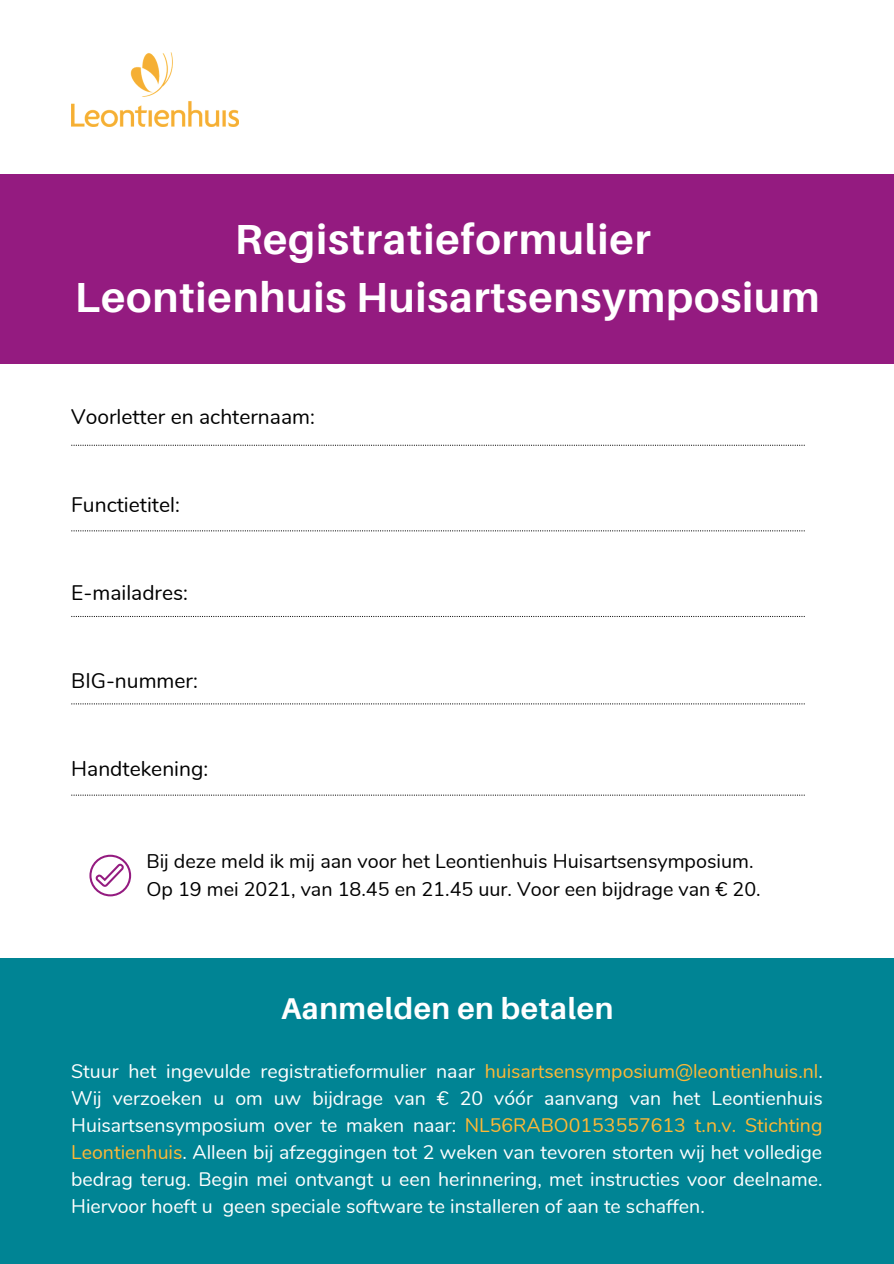
<style>
.page{position:relative;width:894px;height:1264px;background:#fff}
.page>*{position:absolute;margin:0;border:0;box-sizing:border-box;transform-origin:0 0}
.t1{font:700 42px "Aileron";letter-spacing:.02em;color:#fff}
.t2{font:700 30px "Aileron";letter-spacing:.02em;color:#fff}
.t3{font:21px "Nunito";color:#000}
.t4{font:19.8px "Nunito";color:#000}
.t5{font:19.5px/27px "Nunito";color:#fff;text-align:justify}
.s1{color:#ffb835}
</style>
<div class="page">
<div style="left:0;top:958px;width:893px;height:305px;background:#008494"></div>
<div style="left:0;top:174px;width:893px;height:189px;background:#941b80"></div>
<img style="left:71px;top:53px;width:167px;height:73px">
<svg style="left:89px;top:854px;width:42px;height:42px"></svg>
<svg style="left:71px;top:530px;width:733px;height:1px"></svg>
<svg style="left:71px;top:616px;width:733px;height:1px"></svg>
<svg style="left:71px;top:703px;width:733px;height:1px"></svg>
<svg style="left:71px;top:444px;width:733px;height:2px"></svg>
<svg style="left:71px;top:794px;width:733px;height:1px"></svg>
<p class="t1" style="left:235px;top:213px;width:417px">Registratieformulier</p>
<p class="t1" style="left:75px;top:271px;width:746px">Leontienhuis Huisartsensymposium</p>
<p class="t3" style="left:71px;top:403px;width:245px">Voorletter en achternaam:</p>
<p class="t3" style="left:71px;top:491px;width:110px">Functietitel:</p>
<p class="t3" style="left:71px;top:578px;width:118px">E-mailadres:</p>
<p class="t3" style="left:71px;top:666px;width:128px">BIG-nummer:</p>
<p class="t3" style="left:71px;top:754px;width:138px">Handtekening:</p>
<p class="t4" style="left:146px;top:848px;width:608px">Bij deze meld ik mij aan voor het Leontienhuis Huisartsensymposium.</p>
<p class="t4" style="left:146px;top:875px;width:615px">Op 19 mei 2021, van 18.45 en 21.45 uur. Voor een bijdrage van € 20.</p>
<p class="t2" style="left:281px;top:989px;width:334px">Aanmelden en betalen</p>
<p class="t5" style="left:71px;top:1058px;width:752px">Stuur het ingevulde registratieformulier naar <span class="s1">huisartsensymposium@leontienhuis.nl</span>.<br>Wij verzoeken u om uw bijdrage van € 20 vóór aanvang van het Leontienhuis Huisartsensymposium over te maken naar: <span class="s1">NL56RABO0153557613 t.n.v. Stichting Leontienhuis</span>. Alleen bij afzeggingen tot 2 weken van tevoren storten wij het volledige bedrag terug. Begin mei ontvangt u een herinnering, met instructies voor deelname.<br>Hiervoor hoeft u geen speciale software te installeren of aan te schaffen.</p>
</div>
